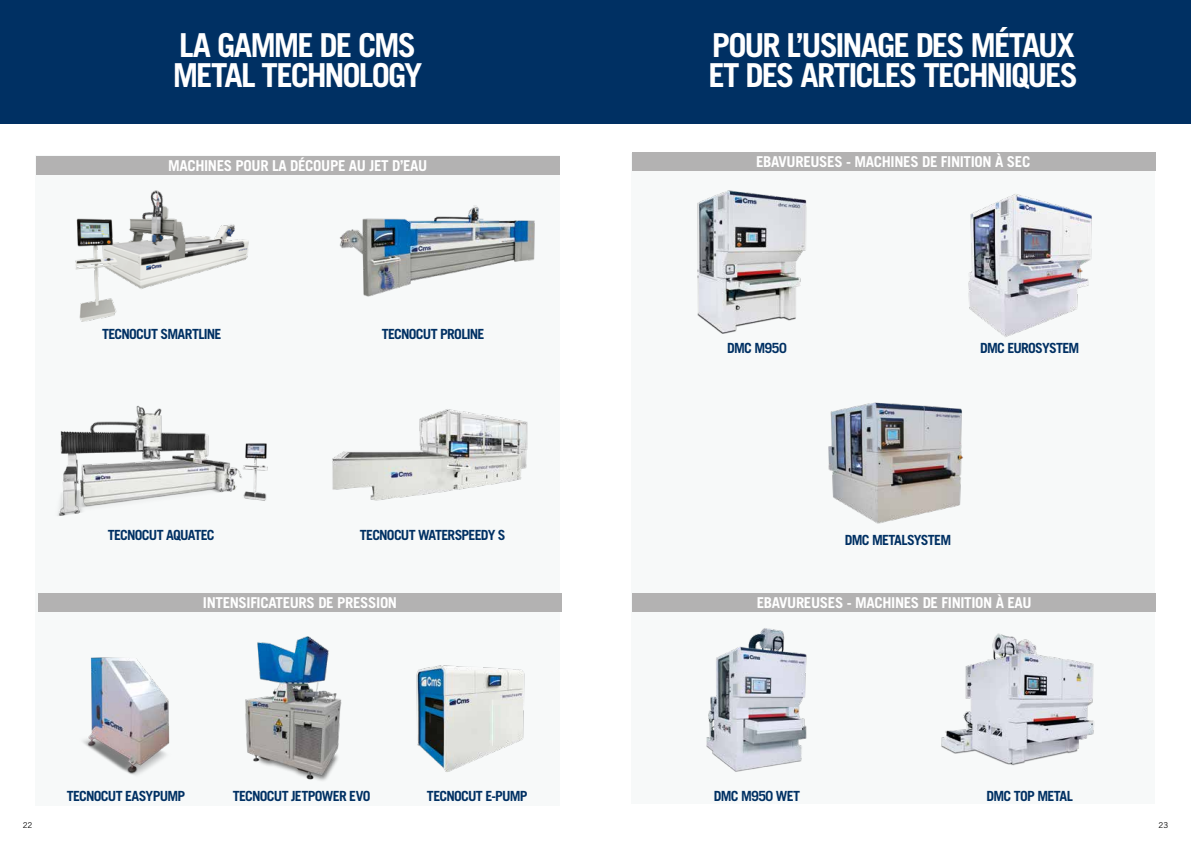
<style>
.page{position:relative;width:1191px;height:842px;background:#fff}
.page>*{position:absolute;margin:0;border:0;box-sizing:border-box;transform-origin:0 0}
.t1{font:700 33px/30.6px "Trade Gothic LT Std";letter-spacing:-.06em;color:#fff}
.t2{font:700 15px "Trade Gothic LT Std";letter-spacing:-.025em;color:#fff}
.t3{font:700 14px "Trade Gothic LT Std";letter-spacing:-.055em;color:#003063}
.t4{font:8px "Trade Gothic LT Std";color:#000}
</style>
<div class="page">
<div style="left:0;top:0;width:1191px;height:123px;background:#003063"></div>
<div style="left:36px;top:156px;width:523px;height:650px;background:#f7f9f9"></div>
<div style="left:631px;top:153px;width:523px;height:650px;background:#f7f9f9"></div>
<img style="left:941px;top:633px;width:153px;height:133px">
<img style="left:75px;top:190px;width:174px;height:132px">
<img style="left:697px;top:190px;width:110px;height:144px">
<img style="left:968px;top:194px;width:124px;height:143px">
<img style="left:828px;top:402px;width:135px;height:122px">
<img style="left:340px;top:205px;width:195px;height:92px">
<img style="left:332px;top:409px;width:196px;height:92px">
<img style="left:245px;top:636px;width:97px;height:145px">
<div style="left:38px;top:593px;width:523px;height:19px;background:#b3b2b2"></div>
<div style="left:632px;top:593px;width:523px;height:19px;background:#b3b2b2"></div>
<div style="left:36px;top:156px;width:523px;height:18px;background:#b3b2b2"></div>
<div style="left:632px;top:153px;width:523px;height:18px;background:#b3b2b2"></div>
<img style="left:83px;top:657px;width:87px;height:118px">
<img style="left:706px;top:628px;width:101px;height:144px">
<img style="left:58px;top:405px;width:210px;height:111px">
<img style="left:416px;top:665px;width:109px;height:107px">
<h1 class="t1" style="left:173px;top:29px;width:251px">LA GAMME DE CMS<br>METAL TECHNOLOGY</h1>
<h1 class="t1" style="left:708px;top:29px;width:371px">POUR L’USINAGE DES MÉTAUX<br>ET DES ARTICLES TECHNIQUES</h1>
<p class="t2" style="left:168px;top:156px;width:261px">MACHINES POUR LA DÉCOUPE AU JET D’EAU</p>
<p class="t2" style="left:756px;top:153px;width:276px">EBAVUREUSES - MACHINES DE FINITION À SEC</p>
<p class="t3" style="left:102px;top:325px;width:121px">TECNOCUT SMARTLINE</p>
<p class="t3" style="left:382px;top:325px;width:104px">TECNOCUT PROLINE</p>
<p class="t3" style="left:108px;top:527px;width:108px">TECNOCUT AQUATEC</p>
<p class="t3" style="left:360px;top:527px;width:147px">TECNOCUT WATERSPEEDY S</p>
<p class="t3" style="left:727px;top:340px;width:61px">DMC M950</p>
<p class="t3" style="left:980px;top:340px;width:101px">DMC EUROSYSTEM</p>
<p class="t3" style="left:845px;top:532px;width:108px">DMC METALSYSTEM</p>
<p class="t2" style="left:203px;top:593px;width:196px">INTENSIFICATEURS DE PRESSION</p>
<p class="t2" style="left:756px;top:593px;width:276px">EBAVUREUSES - MACHINES DE FINITION À EAU</p>
<p class="t3" style="left:67px;top:787px;width:120px">TECNOCUT EASYPUMP</p>
<p class="t3" style="left:233px;top:787px;width:139px">TECNOCUT JETPOWER EVO</p>
<p class="t3" style="left:427px;top:787px;width:102px">TECNOCUT E-PUMP</p>
<p class="t3" style="left:986px;top:787px;width:88px">DMC TOP METAL</p>
<p class="t3" style="left:714px;top:787px;width:88px">DMC M950 WET</p>
<p class="t4" style="left:23px;top:820px;width:11px">22</p>
<p class="t4" style="left:1158px;top:820px;width:11px">23</p>
</div>
